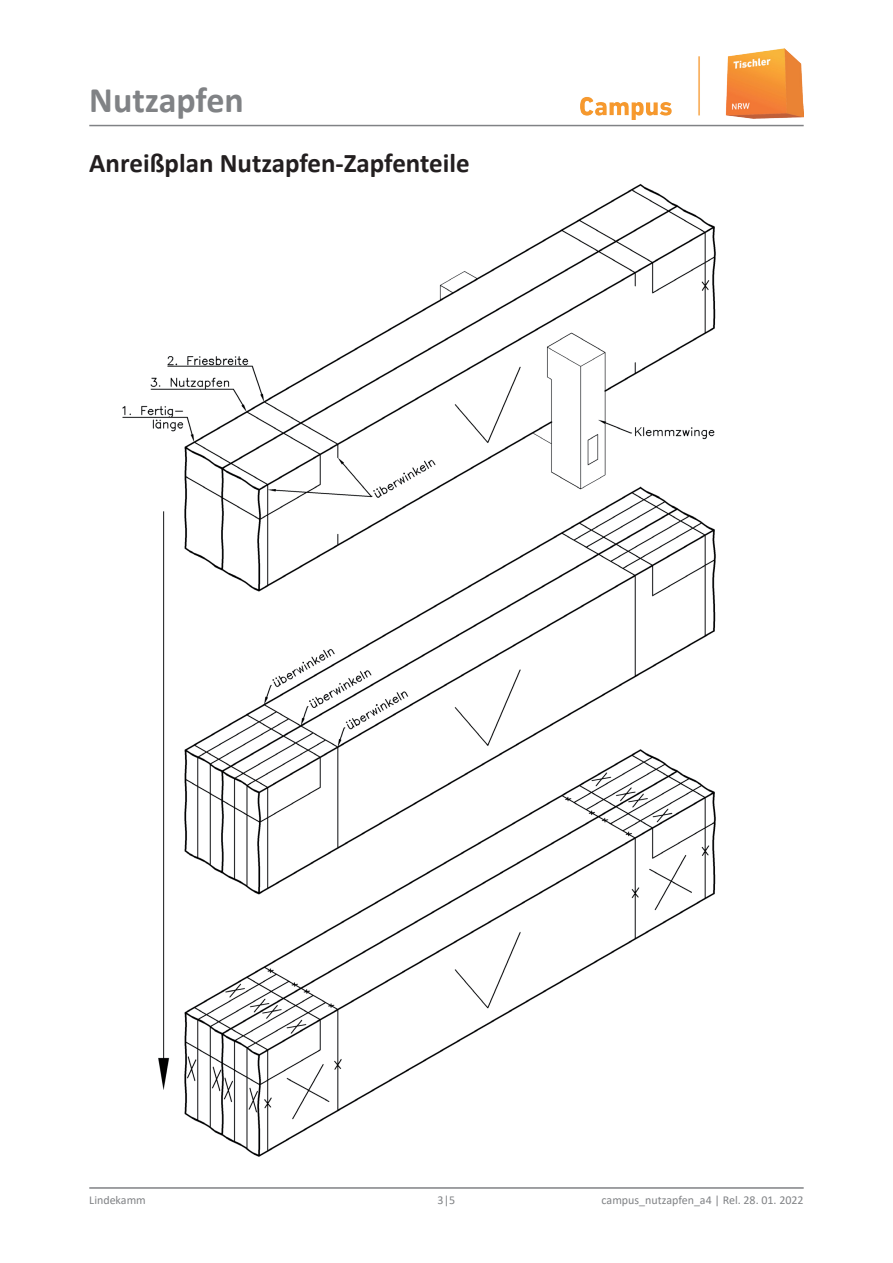
<style>
.page{position:relative;width:893px;height:1263px;background:#fff}
.page>*{position:absolute;margin:0;border:0;box-sizing:border-box;transform-origin:0 0}
.t1{font:700 36px "Calibri";color:#808285}
.t2{font:700 27px "Calibri";color:#231f20}
.t3{font:12px "Calibri";color:#808285}
</style>
<div class="page">
<img style="left:580px;top:49px;width:224px;height:70px">
<hr style="left:89px;top:125px;width:715px;height:1px;background:#808285">
<hr style="left:89px;top:1187px;width:715px;height:2px;background:#808285">
<img style="left:122px;top:184px;width:594px;height:973px">
<h1 class="t1" style="left:89px;top:75px;width:156px">Nutzapfen</h1>
<h2 class="t2" style="left:89px;top:144px;width:382px">Anreißplan Nutzapfen-Zapfenteile</h2>
<p class="t3" style="left:89px;top:1192px;width:58px">Lindekamm</p>
<p class="t3" style="left:438px;top:1192px;width:19px">3|5</p>
<p class="t3" style="left:602px;top:1192px;width:204px">campus_nutzapfen_a4 | Rel. 28. 01. 2022</p>
</div>
